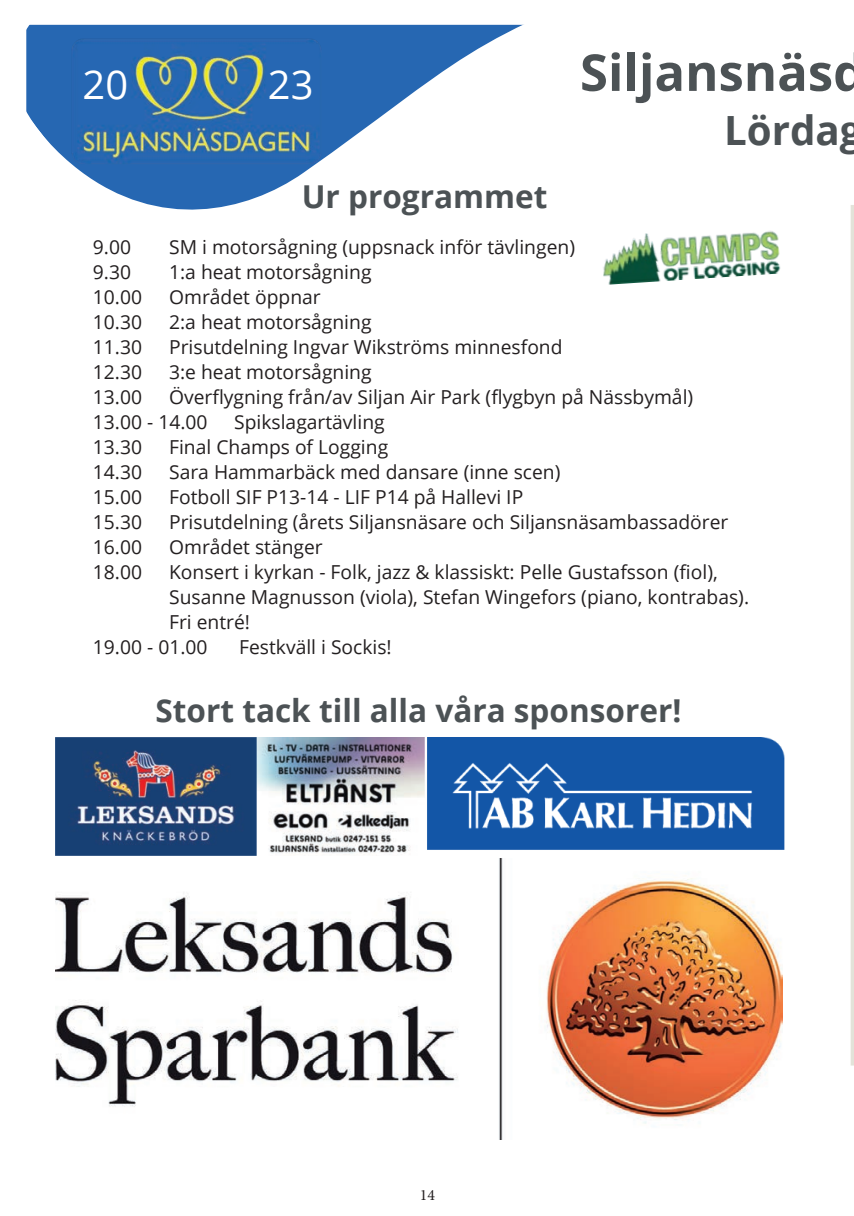
<style>
.page{position:relative;width:854px;height:1216px;background:#fff}
.page>*{position:absolute;margin:0;border:0;box-sizing:border-box;transform-origin:0 0}
.t1{font:700 50.75px "Open Sans";color:#4c5255}
.t2{font:700 40.25px "Open Sans";color:#4c5255}
.t3{font:39.9px "Open Sans";color:#fff}
.t4{font:700 31.5px "Open Sans";color:#4c5255}
.t5{font:19.25px/25px "Open Sans";color:#231f20}
.t6{font:15.75px "Minion Pro";color:#231f20}
</style>
<div class="page">
<svg style="left:26px;top:25px;width:497px;height:185px"></svg>
<hr style="left:850px;top:205px;width:3px;height:860px;background:#e3e3d9">
<img style="left:64px;top:31px;width:263px;height:144px">
<img style="left:55px;top:858px;width:726px;height:281px">
<img style="left:424px;top:737px;width:361px;height:113px">
<img style="left:55px;top:737px;width:369px;height:118px">
<img style="left:603px;top:231px;width:178px;height:54px">
<h3 class="t3" style="left:82px;top:57px;width:47px">20</h3>
<h3 class="t3" style="left:268px;top:57px;width:47px">23</h3>
<h3 class="t4" style="left:301px;top:174px;width:247px">Ur programmet</h3>
<h1 class="t1" style="left:579px;top:37px;width:287px">Siljansnäsd</h1>
<h2 class="t2" style="left:723px;top:102px;width:140px">Lördag</h2>
<p class="t5" style="left:169px;top:234px;width:407px">SM i motorsågning (uppsnack inför tävlingen)</p>
<p class="t5" style="left:169px;top:259px;width:204px">1:a heat motorsågning</p>
<p class="t5" style="left:169px;top:284px;width:153px">Området öppnar</p>
<p class="t5" style="left:169px;top:309px;width:204px">2:a heat motorsågning</p>
<p class="t5" style="left:169px;top:334px;width:395px">Prisutdelning Ingvar Wikströms minnesfond</p>
<p class="t5" style="left:169px;top:359px;width:204px">3:e heat motorsågning</p>
<p class="t5" style="left:169px;top:384px;width:525px">Överflygning från/av Siljan Air Park (flygbyn på Nässbymål)</p>
<p class="t5" style="left:234px;top:409px;width:152px">Spikslagartävling</p>
<p class="t5" style="left:169px;top:434px;width:220px">Final Champs of Logging</p>
<p class="t5" style="left:169px;top:459px;width:392px">Sara Hammarbäck med dansare (inne scen)</p>
<p class="t5" style="left:169px;top:484px;width:355px">Fotboll SIF P13-14 - LIF P14 på Hallevi IP</p>
<p class="t5" style="left:169px;top:509px;width:560px">Prisutdelning (årets Siljansnäsare och Siljansnäsambassadörer</p>
<p class="t5" style="left:169px;top:534px;width:155px">Området stänger</p>
<p class="t5" style="left:169px;top:559px;width:550px">Konsert i kyrkan - Folk, jazz &amp; klassiskt: Pelle Gustafsson (fiol),</p>
<p class="t5" style="left:169px;top:583px;width:581px">Susanne Magnusson (viola), Stefan Wingefors (piano, kontrabas).</p>
<p class="t5" style="left:169px;top:608px;width:82px">Fri entré!</p>
<p class="t5" style="left:239px;top:633px;width:154px">Festkväll i Sockis!</p>
<p class="t5" style="left:93px;top:234px;width:116px">9.00<br>9.30<br>10.00<br>10.30<br>11.30<br>12.30<br>13.00<br>13.00 - 14.00<br>13.30<br>14.30<br>15.00<br>15.30<br>16.00<br>18.00</p>
<p class="t5" style="left:93px;top:633px;width:116px">19.00 - 01.00</p>
<h3 class="t4" style="left:155px;top:688px;width:527px">Stort tack till alla våra sponsorer!</h3>
<p class="t6" style="left:420px;top:1183px;width:17px">14</p>
</div>
